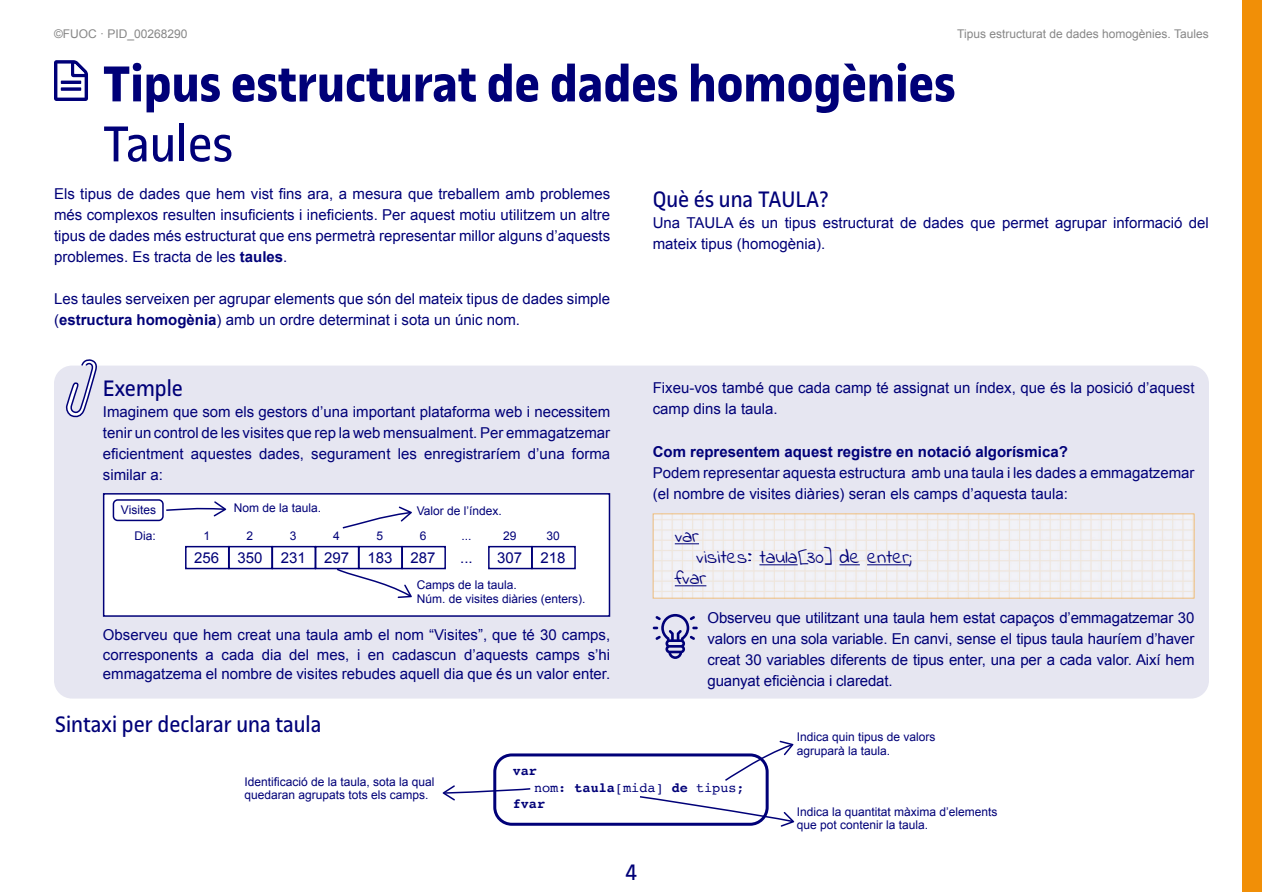
<style>
.page{position:relative;width:1263px;height:893px;background:#fff}
.page>*{position:absolute;margin:0;border:0;box-sizing:border-box;transform-origin:0 0}
.TITULO_NIVEL1{font:700 54px "UOC Sans";color:#000078}
.TITULO_NIVEL2{font:54px "UOC Sans";color:#000078}
.TITULO_NIVEL3{font:24px "UOC Sans";color:#000078}
.ejemplos{font:19.5px "Indie Flower";color:#000078}
.Texto_general{font:15px/21px "Arial";color:#000078;text-align:justify}
.Texto_general-2{font:700 15px "Arial";color:#000078}
.texto_codigo{font:13.5px "Courier";color:#000078}
.texto_codigo-2{font:700 13.5px "Courier";color:#000078}
.explicaciones{font:12px/13.5px "Arial";color:#000078}
.t1{font:12px "Arial";color:#878787}
.s1{font-weight:700}
.s2{font-size:30px}
</style>
<div class="page">
<div style="left:1242px;top:1px;width:20px;height:891px;background:#f18f07"></div>
<div style="left:54px;top:366px;width:1155px;height:333px;background:#e6e6f1;border-radius:18px"></div>
<svg style="left:54px;top:60px;width:34px;height:41px"></svg>
<svg style="left:653px;top:614px;width:45px;height:45px"></svg>
<svg style="left:64px;top:359px;width:36px;height:59px"></svg>
<img style="left:655px;top:515px;width:537px;height:81px">
<svg style="left:675px;top:543px;width:24px;height:1px"></svg>
<hr style="left:759px;top:564px;width:39px;height:1px;background:#000078">
<svg style="left:839px;top:564px;width:21px;height:1px"></svg>
<hr style="left:867px;top:564px;width:42px;height:1px;background:#000078">
<hr style="left:675px;top:585px;width:31px;height:1px;background:#000078">
<div style="left:493px;top:753px;width:276px;height:73px;border:3px solid #000078;border-radius:17px"></div>
<svg style="left:443px;top:785px;width:88px;height:16px"></svg>
<svg style="left:638px;top:795px;width:156px;height:32px"></svg>
<svg style="left:723px;top:741px;width:70px;height:41px"></svg>
<div style="left:103px;top:493px;width:507px;height:124px;background:#fff;border:2px solid #000078"></div>
<div style="left:185px;top:546px;width:44px;height:23px;border:2px solid #000078"></div>
<div style="left:358px;top:546px;width:45px;height:23px;border:2px solid #000078"></div>
<div style="left:272px;top:546px;width:44px;height:23px;border:2px solid #000078"></div>
<div style="left:488px;top:546px;width:44px;height:23px;border:2px solid #000078"></div>
<div style="left:228px;top:546px;width:45px;height:23px;border:2px solid #000078"></div>
<div style="left:401px;top:546px;width:45px;height:23px;border:2px solid #000078"></div>
<div style="left:315px;top:546px;width:44px;height:23px;border:2px solid #000078"></div>
<div style="left:531px;top:546px;width:45px;height:23px;border:2px solid #000078"></div>
<svg style="left:342px;top:506px;width:70px;height:23px"></svg>
<svg style="left:335px;top:567px;width:77px;height:31px"></svg>
<svg style="left:166px;top:501px;width:60px;height:15px"></svg>
<div style="left:113px;top:499px;width:51px;height:22px;border:2px solid #000078;border-radius:4px"></div>
<p class="t1" style="left:54px;top:26px;width:135px">©FUOC · PID_00268290</p>
<p class="t1" style="left:957px;top:26px;width:253px">Tipus estructurat de dades homogènies. Taules</p>
<p class="TITULO_NIVEL1" style="left:103px;top:53px;width:854px">Tipus estructurat de dades homogènies</p>
<p class="TITULO_NIVEL2" style="left:103px;top:114px;width:132px">Taules</p>
<p class="Texto_general" style="left:54px;top:183px;width:558px">Els tipus de dades que hem vist fins ara, a mesura que treballem amb problemes més complexos resulten insuficients i ineficients. Per aquest motiu utilitzem un altre tipus de dades més estructurat que ens permetrà representar millor alguns d’aquests problemes. Es tracta de les <span class="s1">taules</span>.</p>
<p class="Texto_general" style="left:54px;top:288px;width:558px">Les taules serveixen per agrupar elements que són del mateix tipus de dades simple (<span class="s1">estructura homogènia</span>) amb un ordre determinat i sota un únic nom.</p>
<p class="TITULO_NIVEL3" style="left:653px;top:186px;width:178px">Què és una TAULA?</p>
<p class="Texto_general" style="left:653px;top:212px;width:558px">Una TAULA és un tipus estructurat de dades que permet agrupar informació del mateix tipus (homogènia).</p>
<p class="TITULO_NIVEL3" style="left:103px;top:375px;width:82px">Exemple</p>
<p class="Texto_general" style="left:103px;top:402px;width:509px">Imaginem que som els gestors d’una important plataforma web i necessitem tenir un control de les visites que rep la web mensualment. Per emmagatzemar eficientment aquestes dades, segurament les enregistraríem d’una forma similar a:</p>
<p class="explicaciones" style="left:121px;top:503px;width:37px">Visites</p>
<p class="explicaciones" style="left:234px;top:501px;width:89px">Nom de la taula.</p>
<p class="explicaciones" style="left:417px;top:504px;width:87px">Valor de l’índex.</p>
<p class="explicaciones" style="left:134px;top:529px;width:23px">Dia:</p>
<p class="explicaciones" style="left:203px;top:529px;width:8px">1</p>
<p class="explicaciones" style="left:247px;top:529px;width:8px">2</p>
<p class="explicaciones" style="left:290px;top:529px;width:8px">3</p>
<p class="explicaciones" style="left:333px;top:529px;width:8px">4</p>
<p class="explicaciones" style="left:376px;top:529px;width:8px">5</p>
<p class="explicaciones" style="left:420px;top:529px;width:8px">6</p>
<p class="explicaciones" style="left:461px;top:529px;width:12px">...</p>
<p class="explicaciones" style="left:503px;top:529px;width:15px">29</p>
<p class="explicaciones" style="left:546px;top:529px;width:15px">30</p>
<p class="Texto_general" style="left:194px;top:547px;width:27px">256</p>
<p class="Texto_general" style="left:237px;top:547px;width:27px">350</p>
<p class="Texto_general" style="left:281px;top:547px;width:27px">231</p>
<p class="Texto_general" style="left:324px;top:547px;width:27px">297</p>
<p class="Texto_general" style="left:367px;top:547px;width:27px">183</p>
<p class="Texto_general" style="left:411px;top:547px;width:27px">287</p>
<p class="Texto_general" style="left:460px;top:547px;width:14px">...</p>
<p class="Texto_general" style="left:497px;top:547px;width:27px">307</p>
<p class="Texto_general" style="left:540px;top:547px;width:27px">218</p>
<p class="explicaciones" style="left:417px;top:578px;width:102px">Camps de la taula.</p>
<p class="explicaciones" style="left:417px;top:592px;width:170px">Núm. de visites diàries (enters).</p>
<p class="Texto_general" style="left:103px;top:625px;width:509px;line-height:19.5px">Observeu que hem creat una taula amb el nom “Visites”, que té 30 camps, corresponents a cada dia del mes, i en cadascun d’aquests camps s’hi emmagatzema el nombre de visites rebudes aquell dia que és un valor enter.</p>
<p class="TITULO_NIVEL3" style="left:55px;top:711px;width:268px">Sintaxi per declarar una taula</p>
<p class="Texto_general" style="left:653px;top:378px;width:543px">Fixeu-vos també que cada camp té assignat un índex, que és la posició d’aquest camp dins la taula.</p>
<p class="Texto_general-2" style="left:653px;top:441px;width:417px">Com representem aquest registre en notació algorísmica?</p>
<p class="Texto_general" style="left:653px;top:462px;width:543px">Podem representar aquesta estructura amb una taula i les dades a emmagatzemar (el nombre de visites diàries) seran els camps d’aquesta taula:</p>
<p class="ejemplos" style="left:675px;top:523px;width:26px">var</p>
<p class="ejemplos" style="left:696px;top:544px;width:217px">visites<span class="s2">:</span> taula[30] de enter;</p>
<p class="ejemplos" style="left:675px;top:565px;width:33px">fvar</p>
<p class="Texto_general" style="left:707px;top:608px;width:488px">Observeu que utilitzant una taula hem estat capaços d’emmagatzemar 30 valors en una sola variable. En canvi, sense el tipus taula hauríem d’haver creat 30 variables diferents de tipus enter, una per a cada valor. Així hem guanyat eficiència i claredat.</p>
<p class="explicaciones" style="left:797px;top:730px;width:140px">Indica quin tipus de valors agruparà la taula.</p>
<p class="explicaciones" style="left:244px;top:775px;width:192px">Identificació de la taula, sota la qual quedaran agrupats tots els camps.</p>
<p class="texto_codigo-2" style="left:513px;top:760px;width:26px">var</p>
<p class="texto_codigo" style="left:534px;top:777px;width:212px">nom: <span class="s1">taula</span>[mida] <span class="s1">de</span> tipus;</p>
<p class="texto_codigo-2" style="left:513px;top:793px;width:34px">fvar</p>
<h2 class="TITULO_NIVEL3" style="left:626px;top:859px;width:13px">4</h2>
<p class="explicaciones" style="left:797px;top:805px;width:202px">Indica la quantitat màxima d’elements que pot contenir la taula.</p>
</div>
